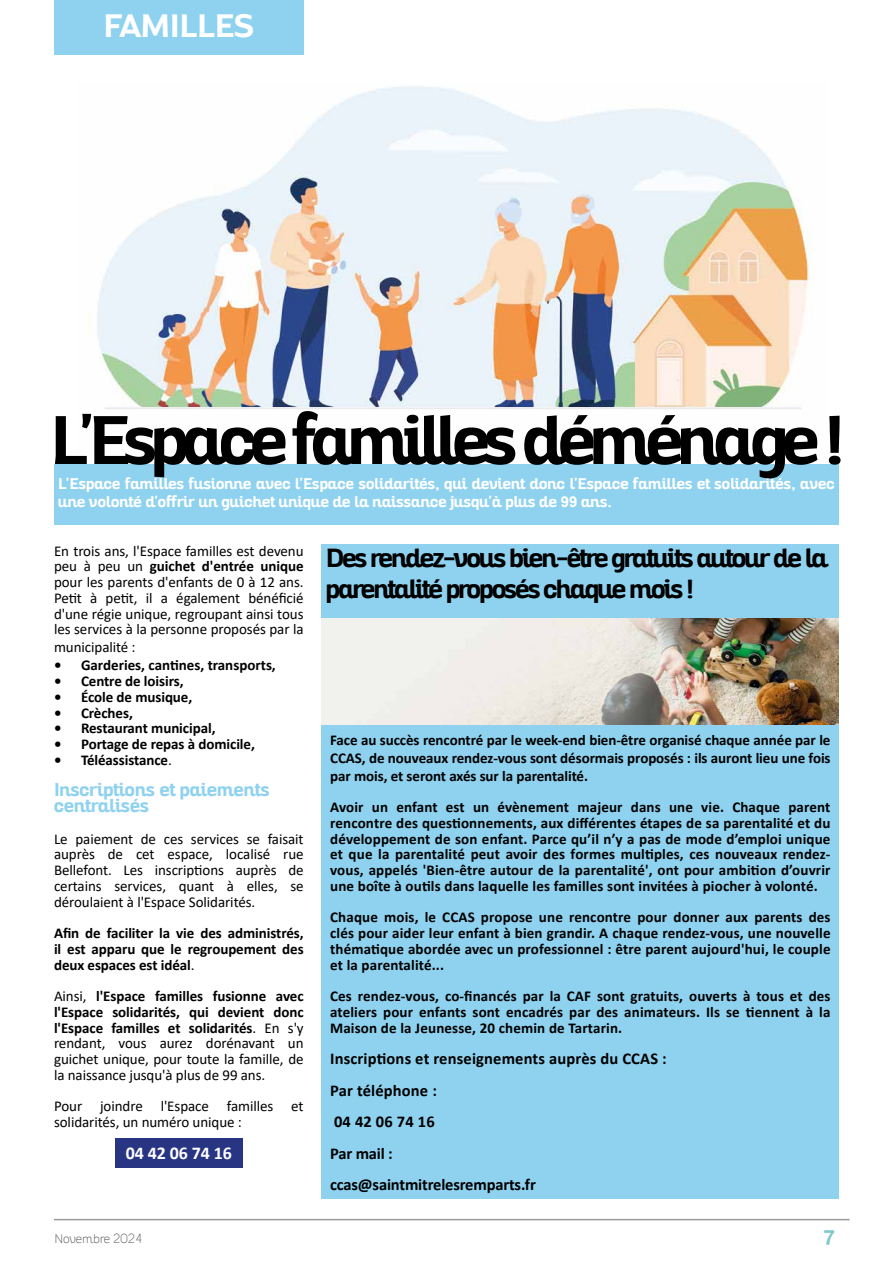
<style>
.page{position:relative;width:893px;height:1263px;background:#fff}
.page>*{position:absolute;margin:0;border:0;box-sizing:border-box;transform-origin:0 0}
.t1{font:700 66.75px "Altair";letter-spacing:-.09em;color:#000}
.t2{font:700 31.5px "Altair";color:#fff}
.t3{font:700 25.5px/30.6px "Altair";letter-spacing:-.07em;color:#000}
.t4{font:21px "Alte Haas Grotesk Bold";color:#7ec9cc}
.t5{font:700 18px/15.8px "Altair";letter-spacing:-.005em;color:#8ed2ef}
.t6{font:700 18px "Calibri";letter-spacing:-.005em;color:#fff}
.t7{font:700 16.5px/31.5px "Calibri";letter-spacing:.01em;color:#000}
.t8{font:700 15px/15.8px "Calibri";letter-spacing:-.005em;color:#000;text-align:justify}
.t9{font:15px/15.8px "Calibri";letter-spacing:-.005em;color:#000;text-align:justify}
.t10{font:700 15px/18px "Altair";letter-spacing:-.005em;color:#fff}
.t11{font:100 12px "Altair";color:#575756}
.s1{font-family:"Arial"}
.s2{font-weight:700}
.s3{font-weight:400}
.s4{font-family:"Caviar Dreams";font-weight:400}
</style>
<div class="page">
<hr style="left:54px;top:1219px;width:796px;height:1px;background:#9b9b9a">
<div style="left:115px;top:1139px;width:127px;height:29px;background:#283583"></div>
<img style="left:322px;top:618px;width:517px;height:107px">
<img style="left:97px;top:86px;width:712px;height:321px">
<div style="left:54px;top:0;width:250px;height:54px;background:#8ed2ef"></div>
<svg style="left:54px;top:407px;width:785px;height:58px"></svg>
<div style="left:54px;top:465px;width:785px;height:60px;background:#8ed2ef"></div>
<div style="left:322px;top:725px;width:517px;height:474px;background:#8ed2ef"></div>
<div style="left:322px;top:544px;width:517px;height:74px;background:#8ed2ef"></div>
<h2 class="t2" style="left:103px;top:5px;width:152px">FAMILLES</h2>
<h1 class="t1" style="left:50px;top:397px;width:795px">L'Espace familles déménage !</h1>
<p class="t10" style="left:58px;top:474px;width:778px">L'Espace familles fusionne avec l'Espace solidarités, qui devient donc l'Espace familles et solidarités, avec une volonté d'offrir un guichet unique de la naissance jusqu'à plus de <span class="s1">99</span> ans.</p>
<p class="t9" style="left:54px;top:542px;width:251px">En trois ans, l'Espace familles est devenu peu à peu un <span class="s2">guichet d'entrée unique </span>pour les parents d'enfants de 0 à 12 ans.<br>Petit à petit, il a également bénéficié d'une régie unique, regroupant ainsi tous les services à la personne proposés par la</p>
<p class="t9" style="left:54px;top:639px;width:83px">municipalité :</p>
<p class="t8" style="left:54px;top:657px;width:223px">• Garderies, cantines, transports,</p>
<p class="t8" style="left:54px;top:673px;width:131px">• Centre de loisirs,</p>
<p class="t8" style="left:54px;top:689px;width:140px">• École de musique,</p>
<p class="t8" style="left:54px;top:704px;width:80px">• Crèches,</p>
<p class="t8" style="left:54px;top:720px;width:163px">• Restaurant municipal,</p>
<p class="t8" style="left:54px;top:736px;width:202px">• Portage de repas à domicile,</p>
<p class="t8" style="left:54px;top:752px;width:119px">• Téléassistance<span class="s3">.</span></p>
<p class="t5" style="left:54px;top:782px;width:217px">Inscriptions et paiements centralisés</p>
<p class="t9" style="left:54px;top:830px;width:251px">Le paiement de ces services se faisait auprès de cet espace, localisé rue Bellefont. Les inscriptions auprès de certains services, quant à elles, se déroulaient à l'Espace Solidarités.</p>
<p class="t8" style="left:54px;top:925px;width:251px">Afin de faciliter la vie des administrés, il est apparu que le regroupement des deux espaces est idéal<span class="s3">.</span></p>
<p class="t9" style="left:54px;top:988px;width:251px">Ainsi, <span class="s2">l'Espace familles fusionne avec l'Espace solidarités, qui devient donc l'Espace familles et solidarités</span>. En s'y rendant, vous aurez dorénavant un guichet unique, pour toute la famille, de la naissance jusqu'à plus de 99 ans.</p>
<p class="t9" style="left:54px;top:1098px;width:251px">Pour joindre l'Espace familles et solidarités, un numéro unique :</p>
<p class="t6" style="left:126px;top:1140px;width:108px">04 42 06 74 16</p>
<h3 class="t3" style="left:326px;top:543px;width:504px">Des rendez-vous bien-être gratuits autour de la parentalité proposés chaque mois !</h3>
<p class="t8" style="left:330px;top:730px;width:502px;line-height:18px">Face au succès rencontré par le week-end bien-être organisé chaque année par le CCAS, de nouveaux rendez-vous sont désormais proposés : ils auront lieu une fois par mois, et seront axés sur la parentalité.</p>
<p class="t8" style="left:330px;top:799px;width:502px">Avoir un enfant est un évènement majeur dans une vie. Chaque parent rencontre des questionnements, aux différentes étapes de sa parentalité et du développement de son enfant. Parce qu’il n’y a pas de mode d’emploi unique et que la parentalité peut avoir des formes multiples, ces nouveaux rendez&shy;vous, appelés 'Bien-être autour de la parentalité', ont pour ambition d’ouvrir une boîte à outils dans laquelle les familles sont invitées à piocher à volonté.</p>
<p class="t8" style="left:330px;top:909px;width:502px">Chaque mois, le CCAS propose une rencontre pour donner aux parents des clés pour aider leur enfant à bien grandir. A chaque rendez-vous, une nouvelle thématique abordée avec un professionnel : être parent aujourd'hui, le couple et la parentalité...</p>
<p class="t8" style="left:330px;top:988px;width:502px">Ces rendez-vous, co-financés par la CAF sont gratuits, ouverts à tous et des ateliers pour enfants sont encadrés par des animateurs. Ils se tiennent à la Maison de la Jeunesse, 20 chemin de Tartarin.</p>
<p class="t7" style="left:330px;top:1043px;width:338px">Inscriptions et renseignements auprès du CCAS :<br>Par téléphone :<br>04 42 06 74 16<br>Par mail :<br>ccas@saintmitrelesremparts.fr</p>
<p class="t11" style="left:54px;top:1231px;width:90px">Novembre <span class="s4">2024</span></p>
<h3 class="t4" style="left:824px;top:1224px;width:13px">7</h3>
</div>
